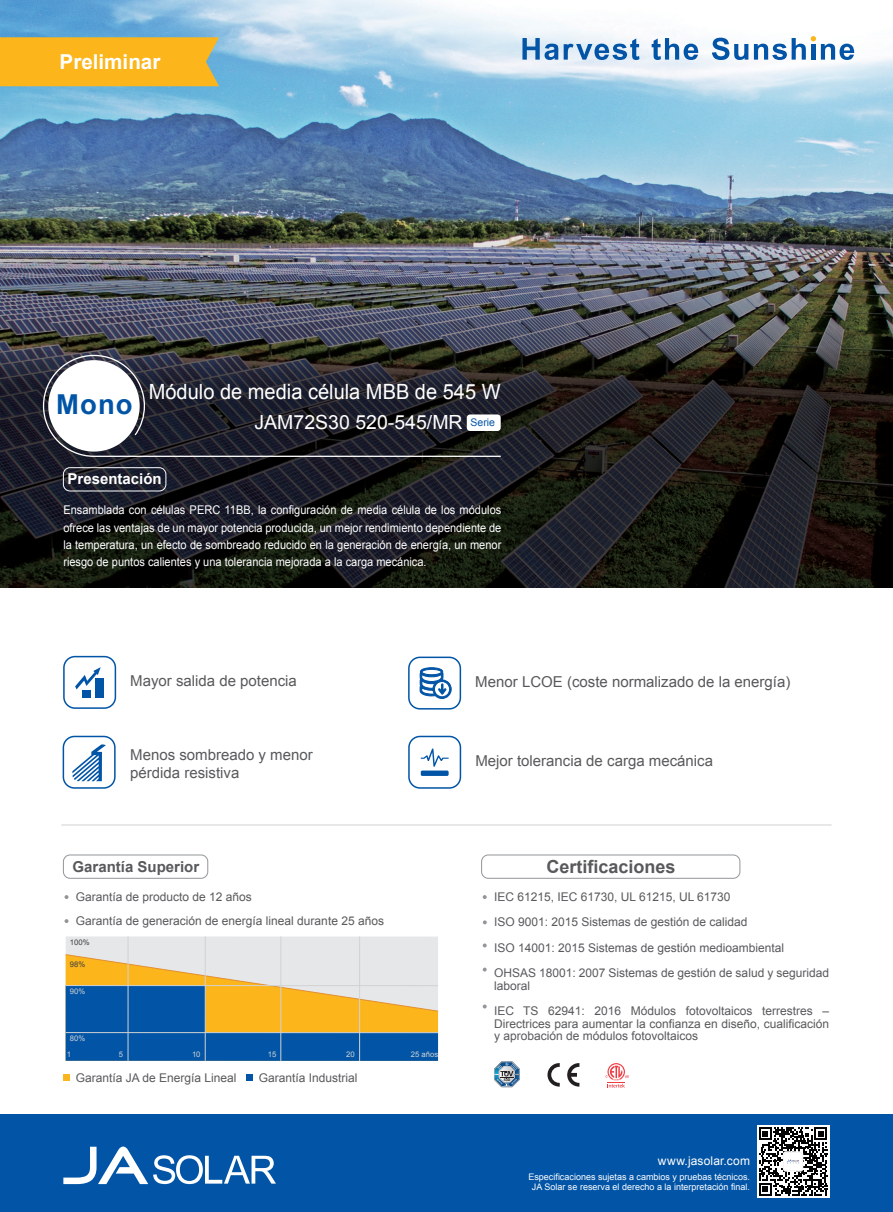
<style>
.page{position:relative;width:893px;height:1212px;background:#fff}
.page>*{position:absolute;margin:0;border:0;box-sizing:border-box;transform-origin:0 0}
.t1{font:700 27.45px "Arial";color:#0154a6}
.t2{font:21px "Arial";color:#fff;scale:.95 1}
.t3{font:700 20.55px "Arial";color:#fff}
.t4{font:19.5px "Arial";color:#fff}
.t5{font:700 18px "Arial";color:#58595b}
.t6{font:15px/18px "Arial";color:#58595b}
.t7{font:15px "Arial";color:#57585a}
.t8{font:700 15px "Arial";color:#58595b}
.t9{font:700 15px "Arial";color:#fff}
.t10{font:12px/25.3px "Arial";color:#58595b}
.t11{font:12px/17.4px "Arial";color:#fff;text-align:justify;scale:.92 1}
.t12{font:12px "Arial";color:#fff}
.t13{font:9px/10.4px "Arial";color:#fff;text-align:center}
.t14{font:7.65px/15.5px "Arial";color:#d1d2d4}
.t15{font:7.65px "Arial";color:#3e3e3f}
</style>
<div class="page">
<img style="left:0;top:0;width:893px;height:588px">
<div style="left:0;top:1115px;width:893px;height:97px;background:#0154a6"></div>
<svg style="left:63px;top:1146px;width:213px;height:38px"></svg>
<svg style="left:43px;top:355px;width:458px;height:102px;background:#45454d"></svg>
<div style="left:467px;top:414px;width:34px;height:17px;background:#fff;border-radius:3px"></div>
<hr style="left:61px;top:825px;width:771px;height:1px;background:#d1d2d4">
<div style="left:481px;top:855px;width:259px;height:23px;border:1px solid #939598;border-radius:7px"></div>
<svg style="left:483px;top:895px;width:4px;height:4px"></svg>
<svg style="left:483px;top:920px;width:4px;height:4px"></svg>
<svg style="left:483px;top:943px;width:4px;height:4px"></svg>
<svg style="left:483px;top:967px;width:4px;height:4px"></svg>
<svg style="left:483px;top:1004px;width:4px;height:4px"></svg>
<svg style="left:494px;top:1061px;width:26px;height:26px"></svg>
<div style="left:63px;top:467px;width:103px;height:24px;border:1px solid #fff;border-radius:7px"></div>
<svg style="left:72px;top:744px;width:34px;height:37px"></svg>
<div style="left:63px;top:736px;width:53px;height:53px;border:2px solid #0154a6;border-radius:11px"></div>
<div style="left:82px;top:689px;width:9px;height:8px;background:#0154a6"></div>
<svg style="left:75px;top:667px;width:26px;height:22px"></svg>
<div style="left:95px;top:678px;width:9px;height:19px;background:#0154a6"></div>
<div style="left:63px;top:656px;width:53px;height:53px;border:2px solid #0154a6;border-radius:11px"></div>
<div style="left:408px;top:736px;width:53px;height:53px;border:2px solid #0154a6;border-radius:11px"></div>
<svg style="left:421px;top:748px;width:28px;height:19px"></svg>
<div style="left:421px;top:770px;width:28px;height:6px;background:#0154a6;border-radius:2px"></div>
<div style="left:63px;top:855px;width:145px;height:23px;border:1px solid #939598;border-radius:7px"></div>
<svg style="left:65px;top:895px;width:4px;height:4px"></svg>
<svg style="left:65px;top:919px;width:4px;height:4px"></svg>
<div style="left:63px;top:1074px;width:7px;height:7px;background:#fcb61d"></div>
<div style="left:246px;top:1074px;width:7px;height:7px;background:#0154a6"></div>
<div style="left:66px;top:936px;width:372px;height:125px;background:#e6e7e9"></div>
<svg style="left:65px;top:954px;width:374px;height:107px"></svg>
<hr style="left:128px;top:936px;width:1px;height:125px;background:#d1d2d4">
<hr style="left:205px;top:936px;width:1px;height:125px;background:#d1d2d4">
<hr style="left:280px;top:936px;width:1px;height:125px;background:#d1d2d4">
<hr style="left:359px;top:936px;width:1px;height:125px;background:#d1d2d4">
<hr style="left:66px;top:1032px;width:372px;height:1px;background:#d1d2d4">
<hr style="left:66px;top:985px;width:372px;height:1px;background:#d1d2d4">
<div style="left:757px;top:1125px;width:72px;height:72px;background:#fff"></div>
<svg style="left:759px;top:1127px;width:68px;height:69px"></svg>
<svg style="left:522px;top:38px;width:36px;height:22px"></svg>
<svg style="left:564px;top:38px;width:75px;height:22px;background:#95b8da"></svg>
<svg style="left:652px;top:38px;width:46px;height:22px"></svg>
<svg style="left:712px;top:38px;width:36px;height:22px"></svg>
<svg style="left:754px;top:36px;width:100px;height:24px"></svg>
<div style="left:408px;top:656px;width:53px;height:53px;border:2px solid #0154a6;border-radius:11px"></div>
<svg style="left:420px;top:667px;width:32px;height:32px"></svg>
<div style="left:0;top:37px;width:219px;height:49px;background:#fcb61c"></div>
<svg style="left:547px;top:1063px;width:13px;height:23px"></svg>
<svg style="left:567px;top:1063px;width:12px;height:23px"></svg>
<svg style="left:606px;top:1063px;width:23px;height:24px"></svg>
<h3 class="t3" style="left:60px;top:48px;width:102px">Preliminar</h3>
<h1 class="t1" style="left:56px;top:385px;width:78px">Mono</h1>
<h2 class="t2" style="left:149px;top:377px;width:372px">Módulo de media célula MBB de 545 W</h2>
<h3 class="t4" style="left:255px;top:409px;width:242px">JAM72S30 520-545/MR <sup>Serie</sup></h3>
<p class="t9" style="left:68px;top:468px;width:96px">Presentación</p>
<p class="t11" style="left:63px;top:501px;width:478px">Ensamblada con células PERC 11BB, la configuración de media célula de los módulos ofrece las ventajas de un mayor potencia producida, un mejor rendimiento dependiente de la temperatura, un efecto de sombreado reducido en la generación de energía, un menor riesgo de puntos calientes y una tolerancia mejorada a la carga mecánica.</p>
<p class="t6" style="left:130px;top:672px;width:168px">Mayor salida de potencia</p>
<p class="t6" style="left:130px;top:746px;width:184px">Menos sombreado y menor pérdida resistiva</p>
<p class="t8" style="left:73px;top:856px;width:128px">Garantía Superior</p>
<p class="t10" style="left:76px;top:885px;width:310px;line-height:24px">Garantía de producto de 12 años<br>Garantía de generación de energía lineal durante 25 años</p>
<p class="t15" style="left:70px;top:937px;width:21px">100%</p>
<p class="t15" style="left:70px;top:959px;width:17px">98%</p>
<p class="t14" style="left:70px;top:984px;width:17px">90%</p>
<p class="t14" style="left:67px;top:1031px;width:20px;text-indent:3px">80%<br>1</p>
<p class="t14" style="left:119px;top:1046px;width:6px">5</p>
<p class="t14" style="left:192px;top:1046px;width:10px">10</p>
<p class="t14" style="left:268px;top:1046px;width:10px">15</p>
<p class="t14" style="left:346px;top:1046px;width:10px">20</p>
<p class="t14" style="left:411px;top:1046px;width:29px">25 años</p>
<p class="t10" style="left:76px;top:1064px;width:162px">Garantía JA de Energía Lineal</p>
<p class="t10" style="left:259px;top:1064px;width:100px">Garantía Industrial</p>
<p class="t7" style="left:475px;top:671px;width:317px">Menor LCOE (coste normalizado de la energía)</p>
<p class="t6" style="left:475px;top:752px;width:239px">Mejor tolerancia de carga mecánica</p>
<h3 class="t5" style="left:546px;top:854px;width:131px">Certificaciones</h3>
<p class="t10" style="left:494px;top:884px;width:337px">IEC 61215, IEC 61730, UL 61215, UL 61730<br>ISO 9001: 2015 Sistemas de gestión de calidad<br>ISO 14001: 2015 Sistemas de gestión medioambiental OHSAS 18001: 2007 Sistemas de gestión de salud y seguridad</p>
<p class="t10" style="left:494px;top:972px;width:337px">laboral<br>IEC TS 62941: 2016 Módulos fotovoltaicos terrestres –</p>
<p class="t10" style="left:494px;top:1017px;width:337px;line-height:12.8px">Directrices para aumentar la confianza en diseño, cualificación y aprobación de módulos fotovoltaicos</p>
<p class="t12" style="left:658px;top:1153px;width:94px">www.jasolar.com</p>
<p class="t13" style="left:528px;top:1171px;width:223px">Especificaciones sujetas a cambios y pruebas técnicos.<br>JA Solar se reserva el derecho a la interpretación final.</p>
</div>
